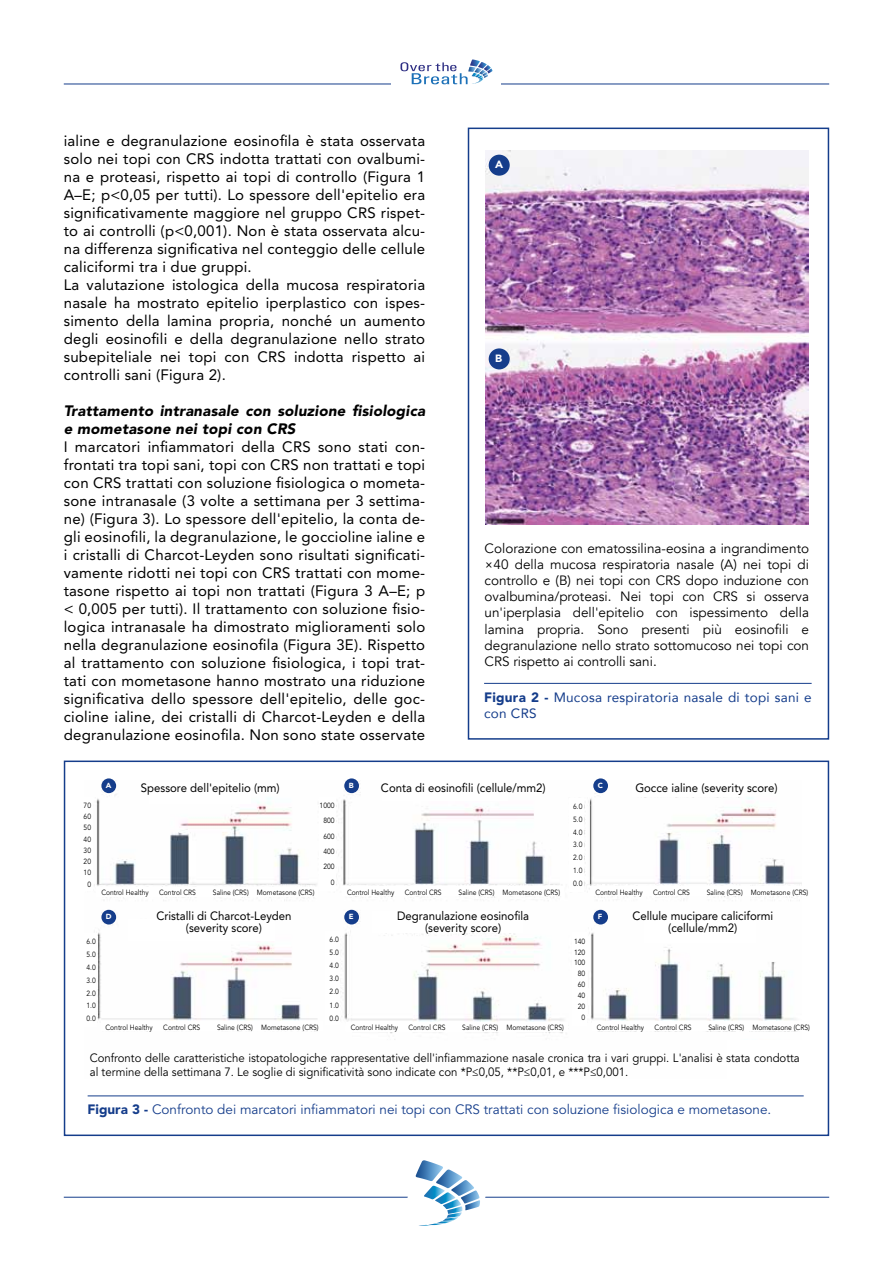
<style>
.page{position:relative;width:893px;height:1263px;background:#fff}
.page>*{position:absolute;margin:0;border:0;box-sizing:border-box;transform-origin:0 0}
.t1{font:15px/18px "Avenir LT Std";letter-spacing:.015em;color:#000}
.t2{font:italic 900 15px/18px "Avenir LT Std";letter-spacing:.015em;color:#000}
.t3{font:13.5px/16.2px "Avenir";color:#000;text-align:justify}
.t4{font:13.5px "Avenir LT Std";color:#153d8b}
.t5{font:13.5px/16.2px "Avenir";letter-spacing:.02em;color:#153d8b}
.t6{font:12px/14.4px "Avenir LT Std";color:#000;scale:.95 1}
.t7{font:12px/12px "Avenir LT Std";color:#000;text-align:center;scale:.95 1}
.t8{font:900 10.5px "Avenir LT Std";color:#fff}
.t9{font:7.5px/12.8px "Avenir LT Std";color:#000;text-align:justify;scale:.9 1}
.t10{font:900 7.35px "Avenir LT Std";color:#fff}
.s1{font-family:"Avenir LT Std";font-weight:900}
.s2{font-weight:900}
</style>
<div class="page">
<hr style="left:64px;top:84px;width:765px;height:1px;background:#153d8b">
<hr style="left:64px;top:1197px;width:765px;height:1px;background:#153d8b">
<div style="left:391px;top:59px;width:110px;height:30px;background:#fff"></div>
<svg style="left:400px;top:59px;width:92px;height:25px"></svg>
<svg style="left:402px;top:1160px;width:88px;height:66px"></svg>
<img style="left:485px;top:151px;width:323px;height:374px">
<hr style="left:484px;top:683px;width:328px;height:1px;background:#153d8b">
<div style="left:489px;top:155px;width:21px;height:21px;background:#153d8b;border-radius:50%"></div>
<div style="left:489px;top:348px;width:21px;height:21px;background:#153d8b;border-radius:50%"></div>
<div style="left:468px;top:128px;width:361px;height:612px;border:2px solid #153d8b"></div>
<img style="left:94px;top:780px;width:707px;height:260px">
<div style="left:149px;top:783px;width:102px;height:21px;background:#fff"></div>
<div style="left:383px;top:775px;width:125px;height:26px;background:#fff"></div>
<div style="left:632px;top:776px;width:112px;height:21px;background:#fff"></div>
<div style="left:644px;top:919px;width:112px;height:24px;background:#fff"></div>
<div style="left:372px;top:912px;width:150px;height:21px;background:#fff"></div>
<div style="left:128px;top:920px;width:147px;height:21px;background:#fff"></div>
<div style="left:101px;top:778px;width:15px;height:15px;background:#153d8b;border-radius:50%"></div>
<div style="left:344px;top:778px;width:15px;height:15px;background:#153d8b;border-radius:50%"></div>
<div style="left:593px;top:778px;width:15px;height:15px;background:#153d8b;border-radius:50%"></div>
<div style="left:101px;top:910px;width:15px;height:14px;background:#153d8b;border-radius:50%"></div>
<div style="left:344px;top:910px;width:15px;height:14px;background:#153d8b;border-radius:50%"></div>
<div style="left:593px;top:910px;width:15px;height:14px;background:#153d8b;border-radius:50%"></div>
<hr style="left:88px;top:1095px;width:716px;height:1px;background:#153d8b">
<div style="left:101px;top:1021px;width:221px;height:9px;background:#fff"></div>
<div style="left:346px;top:1022px;width:221px;height:9px;background:#fff"></div>
<div style="left:592px;top:1022px;width:221px;height:9px;background:#fff"></div>
<div style="left:97px;top:887px;width:221px;height:9px;background:#fff"></div>
<div style="left:342px;top:886px;width:222px;height:9px;background:#fff"></div>
<div style="left:591px;top:886px;width:221px;height:9px;background:#fff"></div>
<div style="left:319px;top:798px;width:17px;height:93px;background:#fff"></div>
<div style="left:569px;top:798px;width:14px;height:94px;background:#fff"></div>
<div style="left:325px;top:931px;width:15px;height:94px;background:#fff"></div>
<div style="left:82px;top:933px;width:15px;height:94px;background:#fff"></div>
<div style="left:572px;top:933px;width:14px;height:93px;background:#fff"></div>
<div style="left:64px;top:760px;width:765px;height:376px;border:2px solid #153d8b"></div>
<p class="t1" style="left:64px;top:131px;width:363px">ialine e degranulazione eosinofila è stata osservata solo nei topi con CRS indotta trattati con ovalbumi&shy;na e proteasi, rispetto ai topi di controllo (Figura 1<br>A–E; p&lt;0,05 per tutti). Lo spessore dell'epitelio era significativamente maggiore nel gruppo CRS rispet&shy;to ai controlli (p&lt;0,001). Non è stata osservata alcu&shy;na differenza significativa nel conteggio delle cellule caliciformi tra i due gruppi.<br>La valutazione istologica della mucosa respiratoria nasale ha mostrato epitelio iperplastico con ispes&shy;simento della lamina propria, nonché un aumento degli eosinofili e della degranulazione nello strato subepiteliale nei topi con CRS indotta rispetto ai controlli sani (Figura 2).</p>
<p class="t2" style="left:64px;top:401px;width:363px">Trattamento intranasale con soluzione fisiologica e mometasone nei topi con CRS</p>
<p class="t1" style="left:64px;top:437px;width:363px;text-align:justify">I marcatori infiammatori della CRS sono stati con&shy;frontati tra topi sani, topi con CRS non trattati e topi con CRS trattati con soluzione fisiologica o mometa&shy;sone intranasale (3 volte a settimana per 3 settima&shy;ne) (Figura 3). Lo spessore dell'epitelio, la conta de&shy;gli eosinofili, la degranulazione, le goccioline ialine e i cristalli di Charcot-Leyden sono risultati significati&shy;vamente ridotti nei topi con CRS trattati con mome&shy;tasone rispetto ai topi non trattati (Figura 3 A–E; p &lt; 0,005 per tutti). Il trattamento con soluzione fisio&shy;logica intranasale ha dimostrato miglioramenti solo nella degranulazione eosinofila (Figura 3E). Rispetto al trattamento con soluzione fisiologica, i topi trat&shy;tati con mometasone hanno mostrato una riduzione significativa dello spessore dell'epitelio, delle goc&shy;cioline ialine, dei cristalli di Charcot-Leyden e della degranulazione eosinofila. Non sono state osservate</p>
<p class="t8" style="left:495px;top:158px;width:10px">A</p>
<p class="t8" style="left:495px;top:352px;width:9px">B</p>
<p class="t3" style="left:485px;top:540px;width:326px">Colorazione con ematossilina-eosina a ingrandimento ×40 della mucosa respiratoria nasale (A) nei topi di controllo e (B) nei topi con CRS dopo induzione con ovalbumina/proteasi. Nei topi con CRS si osserva un'iperplasia dell'epitelio con ispessimento della lamina propria. Sono presenti più eosinofili e degranulazione nello strato sottomucoso nei topi con CRS rispetto ai controlli sani.</p>
<p class="t5" style="left:484px;top:689px;width:329px"><span class="s1">Figura 2 -</span> Mucosa respiratoria nasale di topi sani e con CRS</p>
<p class="t10" style="left:106px;top:781px;width:7px">A</p>
<p class="t10" style="left:349px;top:781px;width:6px">B</p>
<p class="t10" style="left:598px;top:781px;width:7px">C</p>
<p class="t7" style="left:141px;top:782px;width:148px">Spessore dell'epitelio (mm)</p>
<p class="t7" style="left:381px;top:782px;width:175px">Conta di eosinofili (cellule/mm2)</p>
<p class="t7" style="left:635px;top:782px;width:151px">Gocce ialine (severity score)</p>
<p class="t9" style="left:84px;top:800px;width:10px;line-height:11.2px;text-align:center">70<br>60<br>50<br>40<br>30<br>20<br>10<br>0</p>
<p class="t9" style="left:320px;top:798px;width:18px;line-height:15.3px;text-align:right">1000<br>800<br>600<br>400<br>200<br>0</p>
<p class="t9" style="left:573px;top:800px;width:12px">6.0<br>5.0<br>4.0<br>3.0<br>2.0<br>1.0<br>0.0</p>
<p class="t9" style="left:101px;top:886px;width:54px">Control Healthy</p>
<p class="t9" style="left:159px;top:886px;width:42px">Control CRS</p>
<p class="t9" style="left:213px;top:886px;width:114px">Saline (CRS) Mometasone (CRS)</p>
<p class="t9" style="left:347px;top:886px;width:54px">Control Healthy</p>
<p class="t9" style="left:405px;top:886px;width:42px">Control CRS</p>
<p class="t9" style="left:459px;top:886px;width:114px">Saline (CRS) Mometasone (CRS)</p>
<p class="t9" style="left:595px;top:886px;width:54px">Control Healthy</p>
<p class="t9" style="left:653px;top:886px;width:42px">Control CRS</p>
<p class="t9" style="left:707px;top:886px;width:114px">Saline (CRS) Mometasone (CRS)</p>
<p class="t7" style="left:156px;top:909px;width:144px">Cristalli di Charcot-Leyden (severity score)</p>
<p class="t7" style="left:397px;top:909px;width:140px">Degranulazione eosinofila (severity score)</p>
<p class="t7" style="left:632px;top:909px;width:150px">Cellule mucipare caliciformi (cellule/mm2)</p>
<p class="t10" style="left:106px;top:912px;width:7px">D</p>
<p class="t10" style="left:349px;top:912px;width:6px">E</p>
<p class="t10" style="left:598px;top:912px;width:6px">F</p>
<p class="t9" style="left:330px;top:933px;width:12px">6.0<br>5.0<br>4.0<br>3.0<br>2.0<br>1.0<br>0.0</p>
<p class="t9" style="left:86px;top:936px;width:12px">6.0<br>5.0<br>4.0<br>3.0<br>2.0<br>1.0<br>0.0</p>
<p class="t9" style="left:574px;top:936px;width:14px;line-height:10.9px;text-align:right">140<br>120<br>100<br>80<br>60<br>40<br>20<br>0</p>
<p class="t9" style="left:106px;top:1021px;width:54px">Control Healthy</p>
<p class="t9" style="left:163px;top:1021px;width:42px">Control CRS</p>
<p class="t9" style="left:217px;top:1021px;width:114px">Saline (CRS) Mometasone (CRS)</p>
<p class="t9" style="left:351px;top:1021px;width:54px">Control Healthy</p>
<p class="t9" style="left:409px;top:1021px;width:42px">Control CRS</p>
<p class="t9" style="left:462px;top:1021px;width:114px">Saline (CRS) Mometasone (CRS)</p>
<p class="t9" style="left:597px;top:1021px;width:54px">Control Healthy</p>
<p class="t9" style="left:655px;top:1021px;width:42px">Control CRS</p>
<p class="t9" style="left:708px;top:1021px;width:114px">Saline (CRS) Mometasone (CRS)</p>
<p class="t6" style="left:90px;top:1051px;width:749px">Confronto delle caratteristiche istopatologiche rappresentative dell'infiammazione nasale cronica tra i vari gruppi. L'analisi è stata condotta al termine della settimana 7. Le soglie di significatività sono indicate con *P≤0,05, **P≤0,01, e ***P≤0,001.</p>
<p class="t4" style="left:88px;top:1102px;width:685px"><span class="s2">Figura 3 -</span> Confronto dei marcatori infiammatori nei topi con CRS trattati con soluzione fisiologica e mometasone.</p>
</div>
